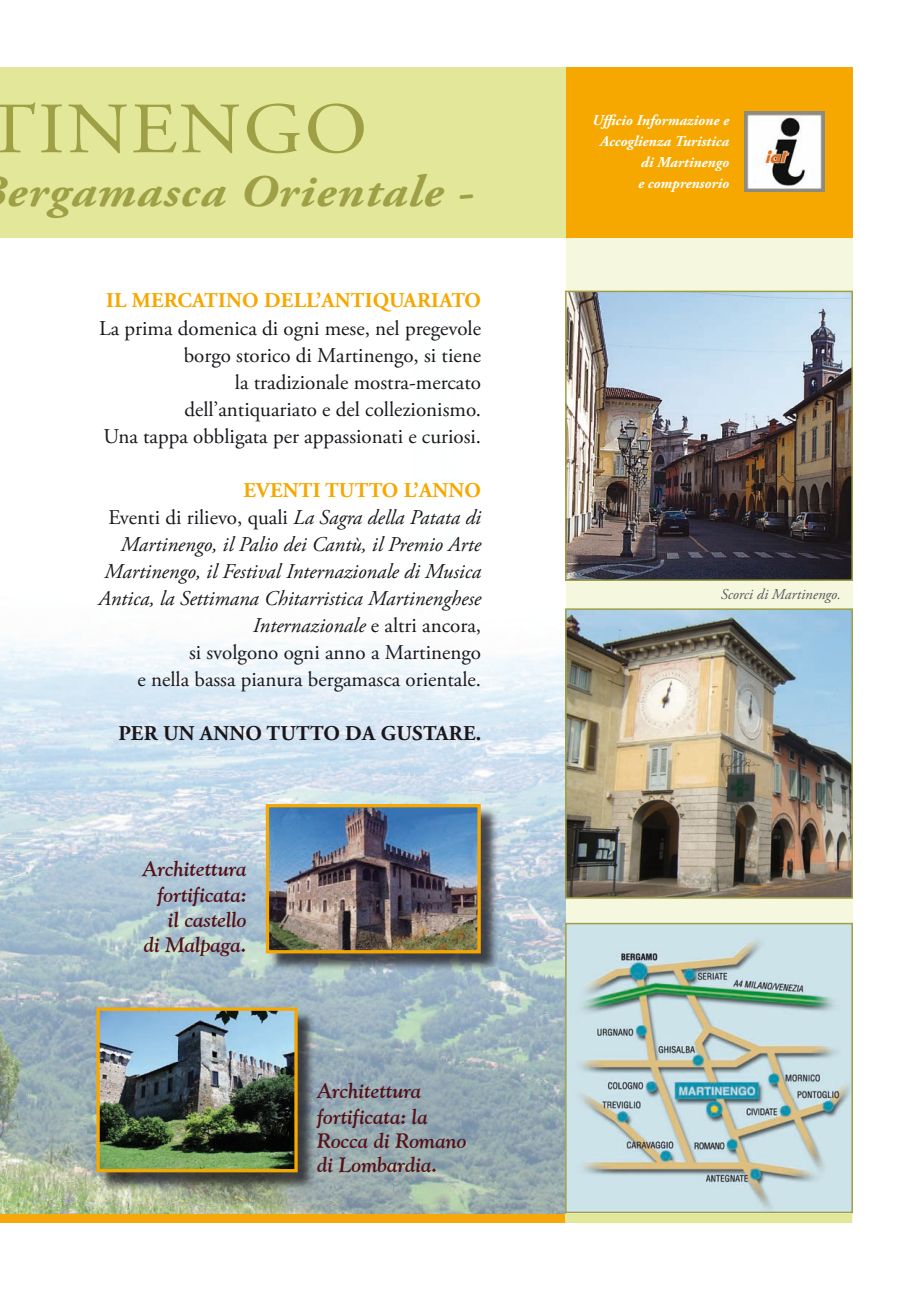
<style>
.page{position:relative;width:919px;height:1289px;background:#fff}
.page>*{position:absolute;margin:0;border:0;box-sizing:border-box;transform-origin:0 0}
.t1{font:72px "Adobe Garamond Pro";letter-spacing:.025em;color:#9f9f45;scale:1.1 1}
.t2{font:italic 700 45px "Adobe Garamond Pro";letter-spacing:.025em;color:#9f9f45;scale:1.1 1}
.t3{font:21px/27px "Adobe Garamond Pro";color:#1a171c;text-align:right}
.t4{font:italic 21px "Adobe Garamond Pro";color:#1a171c}
.t5{font:italic 700 21px/25.2px "Goudy Old Style BT";color:#541117;text-align:right}
.t6{font:700 21px "Adobe Garamond Pro";letter-spacing:.015em;color:#f6a800}
.t7{font:700 21px "Adobe Garamond Pro";color:#1a171c}
.t8{font:italic 700 15px/21px "Adobe Garamond Pro";color:#fff;text-align:right}
.t9{font:italic 15px "Adobe Garamond Pro";color:#58585a}
.s1{font-style:italic}
.s2{font-style:normal}
</style>
<div class="page">
<div style="left:0;top:1213px;width:566px;height:9px;background:#f6a80b"></div>
<div style="left:566px;top:237px;width:286px;height:985px;background:#f5f7df"></div>
<img style="left:0;top:290px;width:566px;height:923px">
<div style="left:566px;top:1213px;width:285px;height:9px;background:#e2e79a"></div>
<div style="left:99px;top:1009px;width:217px;height:181px;background:#1a171c;opacity:.75"></div>
<img style="left:100px;top:1011px;width:193px;height:157px">
<div style="left:96px;top:1007px;width:201px;height:165px;border:3px solid #f6a800"></div>
<div style="left:268px;top:806px;width:231px;height:166px;background:#1a171c;opacity:.75"></div>
<img style="left:270px;top:808px;width:206px;height:141px">
<div style="left:266px;top:804px;width:214px;height:149px;border:3px solid #f6a800"></div>
<div style="left:0;top:67px;width:572px;height:170px;background:#e2e79a"></div>
<div style="left:566px;top:67px;width:286px;height:170px;background:#f6a800"></div>
<img style="left:744px;top:111px;width:80px;height:81px">
<img style="left:568px;top:611px;width:281px;height:284px">
<div style="left:565px;top:608px;width:287px;height:290px;border:2px solid #9f9f45"></div>
<img style="left:568px;top:294px;width:281px;height:284px">
<div style="left:565px;top:291px;width:287px;height:290px;border:2px solid #9f9f45"></div>
<img style="left:568px;top:925px;width:281px;height:285px">
<div style="left:565px;top:922px;width:287px;height:291px;border:2px solid #9f9f45"></div>
<h1 class="t1" style="left:-16px;top:86px;width:350px">TINENGO</h1>
<h2 class="t2" style="left:7px;top:166px;width:425px">ergamasca Orientale -</h2>
<p class="t6" style="left:316px;top:288px;width:166px">’ANTIQUARIATO</p>
<p class="t3" style="left:99px;top:315px;width:383px">La prima domenica di ogni mese, nel pregevole borgo storico di Martinengo, si tiene<br>la tradizionale mostra-mercato dell’antiquariato e del collezionismo.<br>Una tappa obbligata per appassionati e curiosi.</p>
<p class="t6" style="left:243px;top:477px;width:40px">EVENTI</p>
<p class="t6" style="left:325px;top:477px;width:16px">TUTTO</p>
<p class="t6" style="left:404px;top:477px;width:32px">L’ANNO</p>
<p class="t3" style="left:108px;top:504px;width:374px">Eventi di rilievo, quali <span class="s1">La Sagra della Patata di</span></p>
<p class="t4" style="left:121px;top:531px;width:362px">Martinengo, il Palio dei Cantù, il Premio Arte</p>
<p class="t4" style="left:104px;top:558px;width:378px">Martinengo, il Festival Internazionale di Musica</p>
<p class="t4" style="left:98px;top:585px;width:384px">Antica, la Settimana Chitarristica Martinenghese</p>
<p class="t4" style="left:253px;top:612px;width:230px">Internazionale <span class="s2">e altri ancora,</span></p>
<p class="t3" style="left:189px;top:639px;width:293px">si svolgono ogni anno a Martinengo</p>
<p class="t3" style="left:137px;top:666px;width:345px">e nella bassa pianura bergamasca orientale.</p>
<p class="t7" style="left:118px;top:721px;width:98px">PERUN ANNO</p>
<p class="t7" style="left:266px;top:721px;width:16px">TUTTO</p>
<p class="t7" style="left:345px;top:721px;width:50px">DA GUSTARE</p>
<p class="t7" style="left:475px;top:721px;width:7px">.</p>
<p class="t6" style="left:106px;top:288px;width:173px">IL MERCATINO DELL</p>
<p class="t5" style="left:142px;top:856px;width:106px">Architettura fortificata: il castello<br>di Malpaga.</p>
<p class="t5" style="left:317px;top:1078px;width:151px;line-height:24.5px;text-align:left">Architettura fortificata: la<br>Rocca di Romano di Lombardia.</p>
<p class="t8" style="left:592px;top:110px;width:138px">Ufficio Informazione e<br>Accoglienza Turistica di Martinengo<br>e comprensorio</p>
<p class="t9" style="left:720px;top:585px;width:121px">Scorci di Martinengo.</p>
</div>
